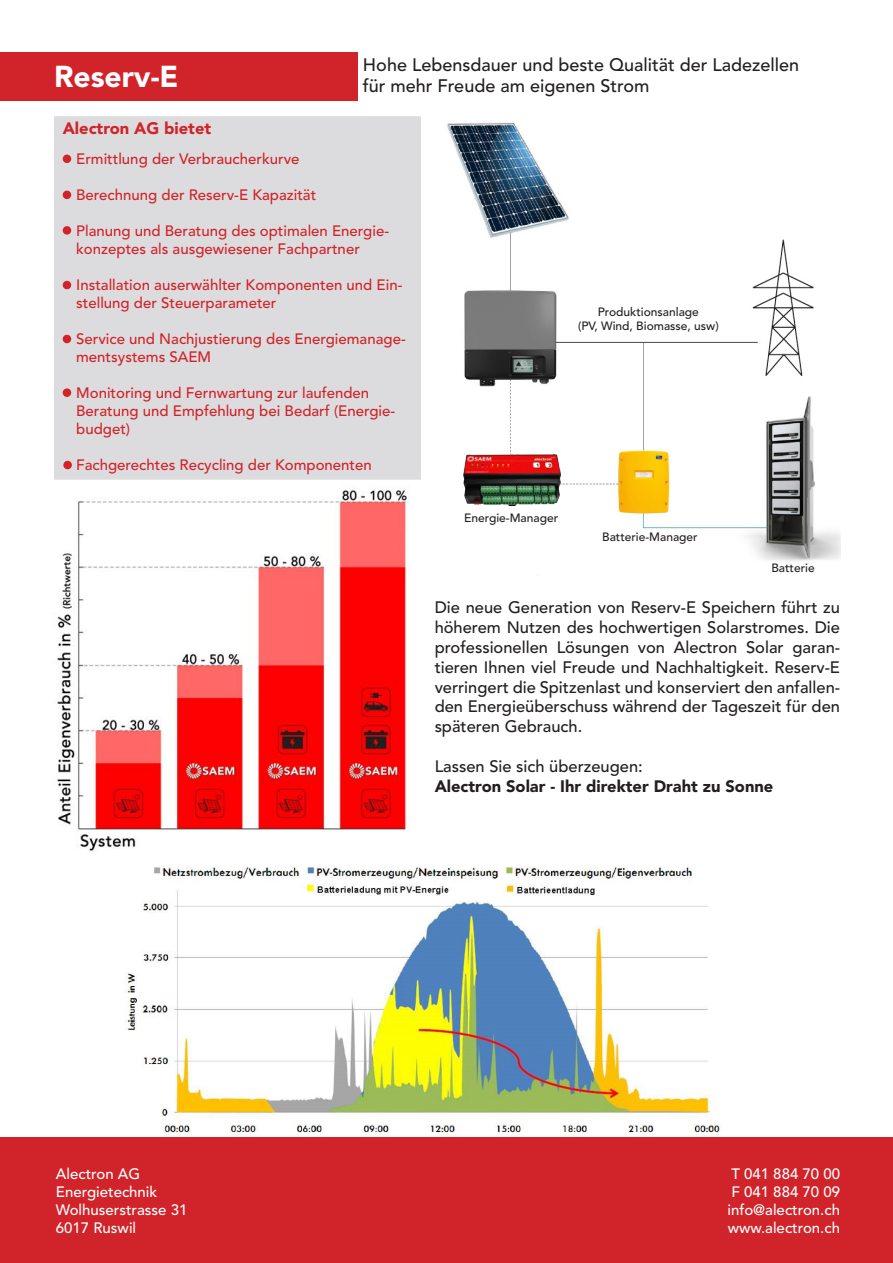
<style>
.page{position:relative;width:893px;height:1263px;background:#fff}
.page>*{position:absolute;margin:0;border:0;box-sizing:border-box;transform-origin:0 0}
.t1{font:900 30px "Avenir LT Std";color:#fff}
.t2{font:500 18px "Avenir LT Std";color:#231f20}
.t3{font:500 16.5px/19.8px "Avenir LT Std";color:#231f20;text-align:justify}
.t4{font:900 16.5px "Avenir LT Std";color:#231f20}
.t5{font:900 16.5px "Avenir LT Std";color:#d1232a}
.t6{font:500 15px/18px "Avenir LT Std";color:#d1232a}
.t7{font:500 15px "Avenir LT Std";color:#fff}
.t8{font:500 12px "Avenir LT Std";color:#231f20}
</style>
<div class="page">
<img style="left:57px;top:490px;width:352px;height:361px">
<img style="left:125px;top:866px;width:596px;height:270px">
<div style="left:0;top:1137px;width:893px;height:126px;background:#d1232a"></div>
<div style="left:54px;top:116px;width:367px;height:364px;background:#dcdcde"></div>
<div style="left:63px;top:155px;width:7px;height:7px;background:#d1232a;border-radius:50%"></div>
<div style="left:63px;top:155px;width:8px;height:8px;border:2px solid #d1232a;border-radius:50%"></div>
<div style="left:63px;top:191px;width:7px;height:7px;background:#d1232a;border-radius:50%"></div>
<div style="left:63px;top:191px;width:8px;height:8px;border:2px solid #d1232a;border-radius:50%"></div>
<div style="left:63px;top:227px;width:7px;height:7px;background:#d1232a;border-radius:50%"></div>
<div style="left:63px;top:226px;width:8px;height:9px;border:2px solid #d1232a;border-radius:50%"></div>
<div style="left:63px;top:281px;width:7px;height:7px;background:#d1232a;border-radius:50%"></div>
<div style="left:63px;top:281px;width:8px;height:8px;border:2px solid #d1232a;border-radius:50%"></div>
<div style="left:63px;top:335px;width:7px;height:7px;background:#d1232a;border-radius:50%"></div>
<div style="left:63px;top:335px;width:8px;height:8px;border:2px solid #d1232a;border-radius:50%"></div>
<div style="left:63px;top:389px;width:7px;height:7px;background:#d1232a;border-radius:50%"></div>
<div style="left:63px;top:388px;width:8px;height:9px;border:2px solid #d1232a;border-radius:50%"></div>
<div style="left:64px;top:461px;width:7px;height:7px;background:#d1232a;border-radius:50%"></div>
<div style="left:63px;top:461px;width:9px;height:8px;border:2px solid #d1232a;border-radius:50%"></div>
<img style="left:447px;top:122px;width:393px;height:439px">
<div style="left:0;top:52px;width:357px;height:49px;background:#d1232a"></div>
<div style="left:567px;top:307px;width:84px;height:16px;background:#fff"></div>
<div style="left:474px;top:557px;width:84px;height:17px;background:#fff"></div>
<div style="left:605px;top:558px;width:83px;height:17px;background:#fff"></div>
<img style="left:463px;top:454px;width:98px;height:51px">
<div style="left:770px;top:112px;width:65px;height:56px;background:#fff"></div>
<p class="t1" style="left:54px;top:59px;width:126px">Reserv-E</p>
<p class="t2" style="left:363px;top:54px;width:438px">Hohe Lebensdauer und beste Qualität der Ladezellen</p>
<p class="t2" style="left:363px;top:76px;width:288px">für mehr Freude am eigenen Strom</p>
<p class="t5" style="left:63px;top:118px;width:150px">Alectron AG bietet</p>
<p class="t6" style="left:76px;top:150px;width:225px">Ermittlung der Verbraucherkurve</p>
<p class="t6" style="left:76px;top:186px;width:242px">Berechnung der Reserv-E Kapazität</p>
<p class="t6" style="left:76px;top:222px;width:314px">Planung und Beratung des optimalen Energie&shy;konzeptes als ausgewiesener Fachpartner</p>
<p class="t6" style="left:76px;top:276px;width:328px">Installation auserwählter Komponenten und Ein&shy;stellung der Steuerparameter</p>
<p class="t6" style="left:76px;top:330px;width:331px">Service und Nachjustierung des Energiemanage&shy;mentsystems SAEM</p>
<p class="t6" style="left:76px;top:384px;width:320px">Monitoring und Fernwartung zur laufenden<br>Beratung und Empfehlung bei Bedarf (Energie&shy;budget)</p>
<p class="t6" style="left:76px;top:456px;width:297px">Fachgerechtes Recycling der Komponenten</p>
<p class="t8" style="left:598px;top:305px;width:103px">Produktionsanlage</p>
<p class="t8" style="left:578px;top:319px;width:142px">(PV, Wind, Biomasse, usw)</p>
<p class="t8" style="left:464px;top:511px;width:96px">Energie-Manager</p>
<p class="t8" style="left:602px;top:530px;width:97px">Batterie-Manager</p>
<p class="t8" style="left:771px;top:561px;width:45px">Batterie</p>
<p class="t3" style="left:435px;top:598px;width:407px">Die neue Generation von Reserv-E Speichern führt zu höherem Nutzen des hochwertigen Solarstromes. Die professionellen Lösungen von Alectron Solar garan&shy;tieren Ihnen viel Freude und Nachhaltigkeit. Reserv-E verringert die Spitzenlast und konserviert den anfallen&shy;den Energieüberschuss während der Tageszeit für den späteren Gebrauch.</p>
<p class="t3" style="left:435px;top:756px;width:210px">Lassen Sie sich überzeugen:</p>
<p class="t4" style="left:435px;top:776px;width:340px">Alectron Solar - Ihr direkter Draht zu Sonne</p>
<p class="t7" style="left:56px;top:1165px;width:86px">Alectron AG</p>
<p class="t7" style="left:56px;top:1183px;width:103px">Energietechnik</p>
<p class="t7" style="left:56px;top:1201px;width:133px">Wolhuserstrasse 31</p>
<p class="t7" style="left:56px;top:1219px;width:82px">6017 Ruswil</p>
<p class="t7" style="left:731px;top:1165px;width:110px">T 041 884 70 00</p>
<p class="t7" style="left:731px;top:1183px;width:110px">F 041 884 70 09</p>
<p class="t7" style="left:727px;top:1201px;width:114px">info@alectron.ch</p>
<p class="t7" style="left:728px;top:1219px;width:114px">www.alectron.ch</p>
</div>
